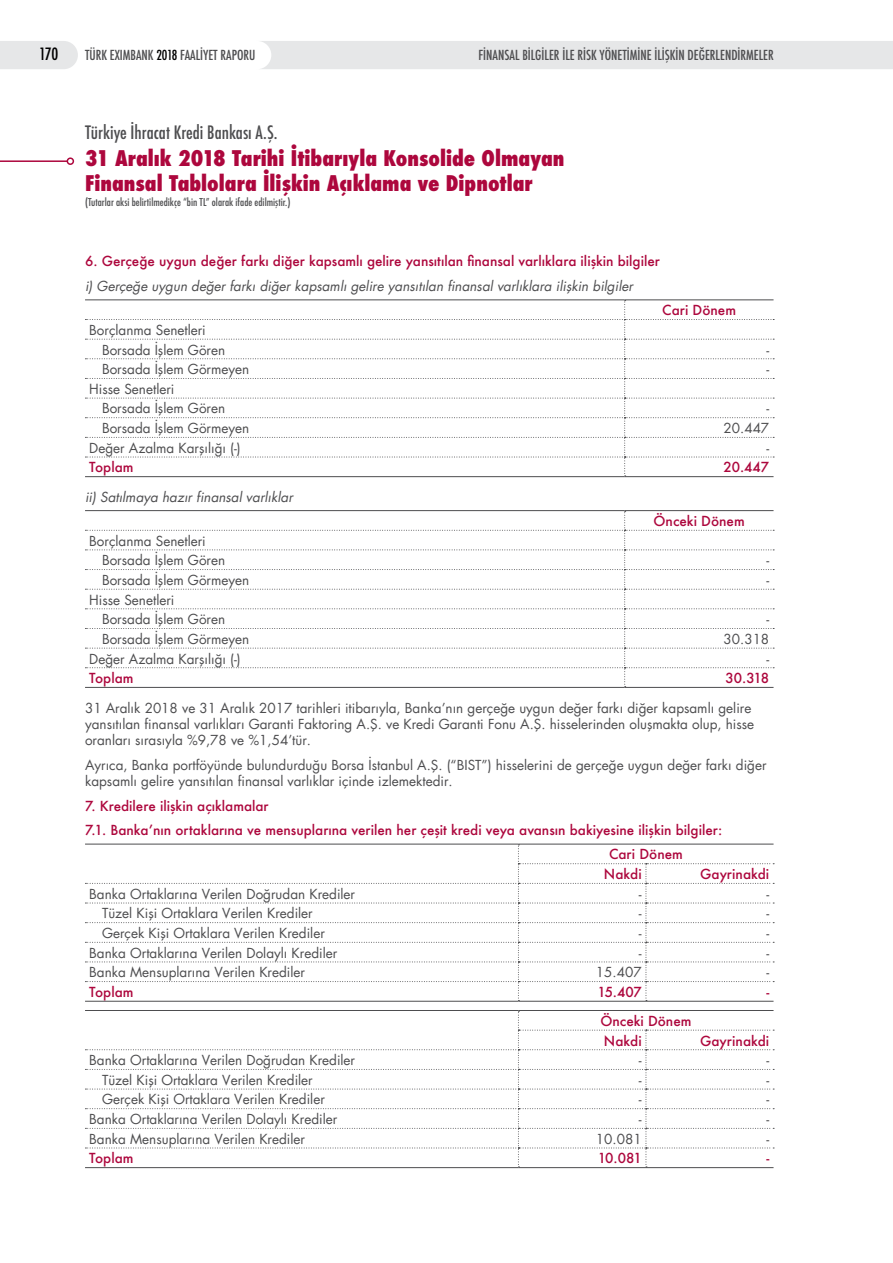
<style>
.page{position:relative;width:893px;height:1263px;background:#fff}
.page>*{position:absolute;margin:0;border:0;box-sizing:border-box;transform-origin:0 0}
.t1{font:800 condensed 21px/25.2px "Futura";color:#ad073d}
.t2{font:500 condensed 18px "Futura";color:#4d4d4f}
.t3{font:500 condensed 16.5px "Futura";color:#000}
.t4{font:13.5px/19.6px "Futura";color:#4d4d4f}
.t5{font:500 13.5px/19.6px "Futura";color:#ad073d}
.t6{font:italic 13.5px "Futura";color:#4d4d4f}
.t7{font:500 condensed 13.5px "Futura";color:#4d4d4f}
.t8{font:500 condensed 10.5px "Futura";color:#4d4d4f}
.s1{color:#000}
</style>
<div class="page">
<hr style="left:85px;top:299px;width:540px;height:1px;background:#4d4d4f">
<hr style="left:625px;top:299px;width:148px;height:1px;background:#4d4d4f">
<hr style="left:85px;top:476px;width:540px;height:1px;background:#4d4d4f">
<hr style="left:625px;top:476px;width:148px;height:1px;background:#4d4d4f">
<svg style="left:85px;top:300px;width:689px;height:176px"></svg>
<hr style="left:85px;top:510px;width:540px;height:1px;background:#4d4d4f">
<hr style="left:625px;top:510px;width:148px;height:1px;background:#4d4d4f">
<hr style="left:85px;top:687px;width:540px;height:1px;background:#4d4d4f">
<hr style="left:625px;top:687px;width:148px;height:1px;background:#4d4d4f">
<svg style="left:85px;top:511px;width:689px;height:176px"></svg>
<hr style="left:85px;top:1001px;width:433px;height:1px;background:#4d4d4f">
<hr style="left:518px;top:1001px;width:128px;height:1px;background:#4d4d4f">
<hr style="left:646px;top:1001px;width:127px;height:1px;background:#4d4d4f">
<svg style="left:85px;top:844px;width:689px;height:157px"></svg>
<hr style="left:85px;top:1010px;width:433px;height:1px;background:#4d4d4f">
<hr style="left:518px;top:1010px;width:128px;height:1px;background:#4d4d4f">
<hr style="left:646px;top:1010px;width:127px;height:1px;background:#4d4d4f">
<hr style="left:85px;top:1167px;width:433px;height:1px;background:#4d4d4f">
<hr style="left:518px;top:1167px;width:128px;height:1px;background:#4d4d4f">
<hr style="left:646px;top:1167px;width:127px;height:1px;background:#4d4d4f">
<svg style="left:85px;top:1011px;width:689px;height:156px"></svg>
<hr style="left:0;top:160px;width:67px;height:2px;background:#ad073d">
<div style="left:67px;top:157px;width:7px;height:8px;border:2px solid #ad073d;border-radius:50%"></div>
<div style="left:0;top:41px;width:78px;height:28px;background:#e6e7e8"></div>
<div style="left:261px;top:41px;width:632px;height:28px;background:#e6e7e8"></div>
<p class="t3" style="left:39px;top:43px;width:21px">170</p>
<p class="t7" style="left:85px;top:46px;width:172px">TÜRK EXIMBANK <span class="s1">2018</span> FAALİYET RAPORU</p>
<p class="t7" style="left:478px;top:46px;width:297px">FİNANSAL BİLGİLER İLE RİSK YÖNETİMİNE İLİŞKİN DEĞERLENDİRMELER</p>
<h2 class="t2" style="left:85px;top:120px;width:194px">Türkiye İhracat Kredi Bankası A.Ş.</h2>
<h1 class="t1" style="left:85px;top:146px;width:481px">31 Aralık 2018 Tarihi İtibarıyla Konsolide Olmayan<br>Finansal Tablolara İlişkin Açıklama ve Dipnotlar</h1>
<p class="t8" style="left:85px;top:196px;width:207px">(Tutarlar aksi belirtilmedikçe “bin TL” olarak ifade edilmiştir.)</p>
<p class="t5" style="left:85px;top:251px;width:576px">6. Gerçeğe uygun değer farkı diğer kapsamlı gelire yansıtılan finansal varlıklara ilişkin bilgiler</p>
<p class="t6" style="left:85px;top:277px;width:549px">i) Gerçeğe uygun değer farkı diğer kapsamlı gelire yansıtılan finansal varlıklara ilişkin bilgiler</p>
<p class="t4" style="left:102px;top:320px;width:125px;text-indent:-13px">Borçlanma Senetleri<br>Borsada İşlem Gören</p>
<p class="t5" style="left:662px;top:300px;width:75px">Cari Dönem</p>
<p class="t4" style="left:766px;top:340px;width:4px">-</p>
<p class="t4" style="left:102px;top:359px;width:149px">Borsada İşlem Görmeyen</p>
<p class="t4" style="left:766px;top:359px;width:4px">-</p>
<p class="t4" style="left:102px;top:379px;width:125px;text-indent:-13px">Hisse Senetleri<br>Borsada İşlem Gören</p>
<p class="t4" style="left:766px;top:398px;width:4px">-</p>
<p class="t4" style="left:102px;top:418px;width:149px">Borsada İşlem Görmeyen</p>
<p class="t4" style="left:723px;top:418px;width:47px">20.447</p>
<p class="t4" style="left:89px;top:438px;width:153px">Değer Azalma Karşılığı (-)</p>
<p class="t4" style="left:766px;top:438px;width:4px">-</p>
<p class="t5" style="left:89px;top:457px;width:46px">Toplam</p>
<p class="t5" style="left:723px;top:457px;width:47px">20.447</p>
<p class="t6" style="left:85px;top:487px;width:209px">ii) Satılmaya hazır finansal varlıklar</p>
<p class="t5" style="left:654px;top:511px;width:93px">Önceki Dönem</p>
<p class="t4" style="left:102px;top:531px;width:125px;text-indent:-13px">Borçlanma Senetleri<br>Borsada İşlem Gören</p>
<p class="t4" style="left:766px;top:550px;width:4px">-</p>
<p class="t4" style="left:102px;top:570px;width:149px">Borsada İşlem Görmeyen</p>
<p class="t4" style="left:766px;top:570px;width:4px">-</p>
<p class="t4" style="left:102px;top:590px;width:125px;text-indent:-13px">Hisse Senetleri<br>Borsada İşlem Gören</p>
<p class="t4" style="left:766px;top:609px;width:4px">-</p>
<p class="t4" style="left:102px;top:629px;width:149px">Borsada İşlem Görmeyen</p>
<p class="t4" style="left:723px;top:629px;width:47px">30.318</p>
<p class="t4" style="left:89px;top:648px;width:153px">Değer Azalma Karşılığı (-)</p>
<p class="t4" style="left:766px;top:648px;width:4px">-</p>
<p class="t5" style="left:89px;top:668px;width:46px">Toplam</p>
<p class="t5" style="left:726px;top:668px;width:45px">30.318</p>
<p class="t4" style="left:85px;top:699px;width:671px;line-height:16.2px">31 Aralık 2018 ve 31 Aralık 2017 tarihleri itibarıyla, Banka’nın gerçeğe uygun değer farkı diğer kapsamlı gelire yansıtılan finansal varlıkları Garanti Faktoring A.Ş. ve Kredi Garanti Fonu A.Ş. hisselerinden oluşmakta olup, hisse oranları sırasıyla %9,78 ve %1,54’tür.</p>
<p class="t4" style="left:85px;top:756px;width:683px;line-height:16.2px">Ayrıca, Banka portföyünde bulundurduğu Borsa İstanbul A.Ş. (“BIST”) hisselerini de gerçeğe uygun değer farkı diğer kapsamlı gelire yansıtılan finansal varlıklar içinde izlemektedir.</p>
<p class="t5" style="left:85px;top:795px;width:185px">7. Kredilere ilişkin açıklamalar</p>
<p class="t5" style="left:85px;top:820px;width:639px">7.1. Banka’nın ortaklarına ve mensuplarına verilen her çeşit kredi veya avansın bakiyesine ilişkin bilgiler:</p>
<p class="t5" style="left:609px;top:844px;width:75px">Cari Dönem</p>
<p class="t5" style="left:604px;top:864px;width:39px">Nakdi</p>
<p class="t5" style="left:700px;top:864px;width:71px">Gayrinakdi</p>
<p class="t4" style="left:89px;top:884px;width:267px">Banka Ortaklarına Verilen Doğrudan Krediler</p>
<p class="t4" style="left:639px;top:884px;width:4px">-</p>
<p class="t4" style="left:766px;top:884px;width:4px">-</p>
<p class="t4" style="left:102px;top:903px;width:212px">Tüzel Kişi Ortaklara Verilen Krediler</p>
<p class="t4" style="left:639px;top:903px;width:4px">-</p>
<p class="t4" style="left:766px;top:903px;width:4px">-</p>
<p class="t4" style="left:102px;top:923px;width:224px">Gerçek Kişi Ortaklara Verilen Krediler</p>
<p class="t4" style="left:639px;top:923px;width:4px">-</p>
<p class="t4" style="left:766px;top:923px;width:4px">-</p>
<p class="t4" style="left:89px;top:943px;width:250px">Banka Ortaklarına Verilen Dolaylı Krediler</p>
<p class="t4" style="left:639px;top:943px;width:4px">-</p>
<p class="t4" style="left:766px;top:943px;width:4px">-</p>
<p class="t4" style="left:89px;top:962px;width:217px">Banka Mensuplarına Verilen Krediler</p>
<p class="t4" style="left:596px;top:962px;width:47px">15.407</p>
<p class="t4" style="left:766px;top:962px;width:4px">-</p>
<p class="t5" style="left:89px;top:982px;width:46px">Toplam</p>
<p class="t5" style="left:597px;top:982px;width:46px">15.407</p>
<p class="t5" style="left:766px;top:982px;width:4px">-</p>
<p class="t5" style="left:600px;top:1011px;width:93px">Önceki Dönem<br>Nakdi</p>
<p class="t5" style="left:700px;top:1030px;width:71px">Gayrinakdi</p>
<p class="t4" style="left:89px;top:1050px;width:267px">Banka Ortaklarına Verilen Doğrudan Krediler</p>
<p class="t4" style="left:639px;top:1050px;width:4px">-</p>
<p class="t4" style="left:766px;top:1050px;width:4px">-</p>
<p class="t4" style="left:102px;top:1070px;width:212px">Tüzel Kişi Ortaklara Verilen Krediler</p>
<p class="t4" style="left:639px;top:1070px;width:4px">-</p>
<p class="t4" style="left:766px;top:1070px;width:4px">-</p>
<p class="t4" style="left:102px;top:1089px;width:224px">Gerçek Kişi Ortaklara Verilen Krediler</p>
<p class="t4" style="left:639px;top:1089px;width:4px">-</p>
<p class="t4" style="left:766px;top:1089px;width:4px">-</p>
<p class="t4" style="left:89px;top:1109px;width:250px">Banka Ortaklarına Verilen Dolaylı Krediler</p>
<p class="t4" style="left:639px;top:1109px;width:4px">-</p>
<p class="t4" style="left:766px;top:1109px;width:4px">-</p>
<p class="t4" style="left:89px;top:1129px;width:217px">Banka Mensuplarına Verilen Krediler</p>
<p class="t4" style="left:596px;top:1129px;width:47px">10.081</p>
<p class="t4" style="left:766px;top:1129px;width:4px">-</p>
<p class="t5" style="left:89px;top:1148px;width:46px">Toplam</p>
<p class="t5" style="left:598px;top:1148px;width:45px">10.081</p>
<p class="t5" style="left:766px;top:1148px;width:4px">-</p>
</div>
